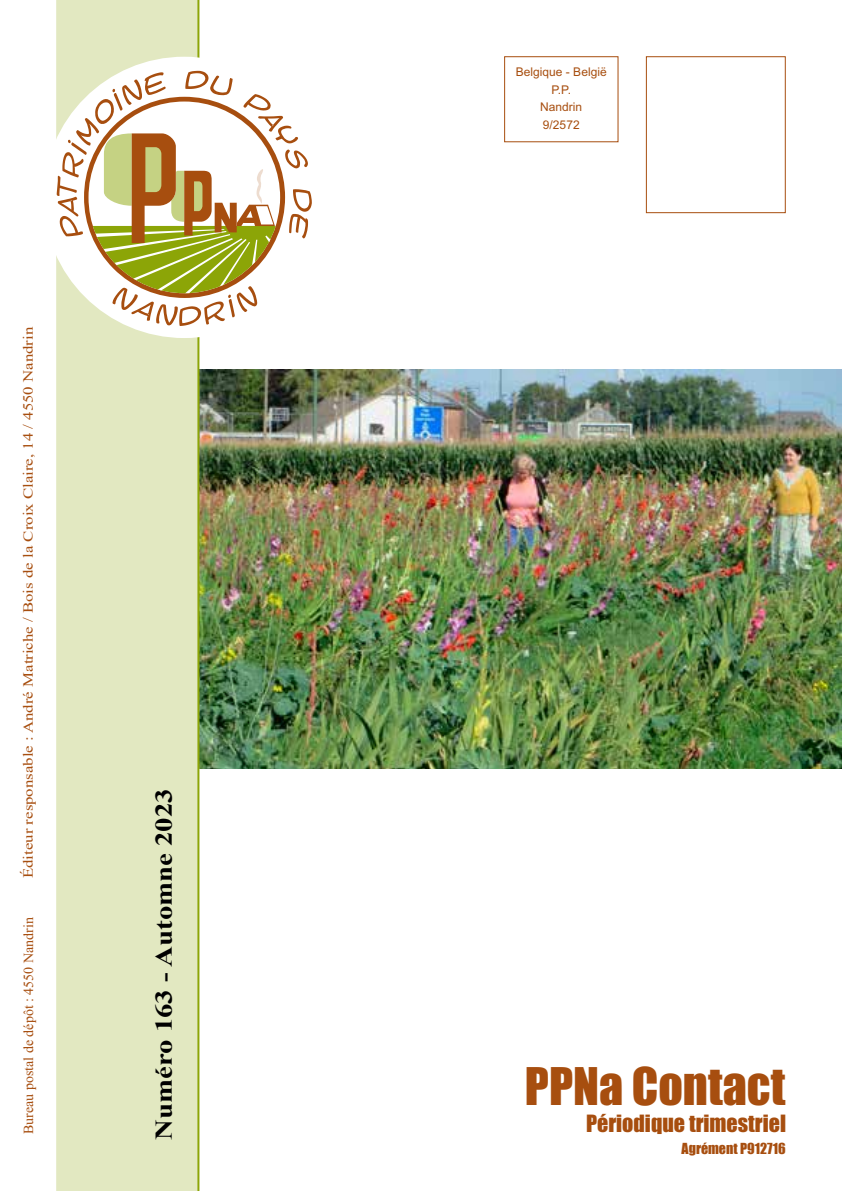
<style>
.page{position:relative;width:842px;height:1191px;background:#fff}
.page>*{position:absolute;margin:0;border:0;box-sizing:border-box;transform-origin:0 0}
.t1{font:48px "Impact";color:#a74e0f}
.t2{font:700 24px "Times New Roman";color:#000;scale:1.2 1}
.t3{font:22px "Impact";color:#a74e0f}
.t4{font:14px "Times New Roman";color:#a74e0f;scale:1.2 1}
.t5{font:14px "Times New Roman";color:#a74e0f}
.t6{font:14px "Impact";color:#a74e0f}
.t7{font:12px/17.4px "Arial";color:#a74e0f;text-align:center}
</style>
<div class="page">
<img style="left:199px;top:369px;width:643px;height:399px">
<div style="left:646px;top:56px;width:140px;height:157px;border:1px solid #a74e0f"></div>
<div style="left:504px;top:56px;width:114px;height:86px;border:1px solid #a74e0f"></div>
<div style="left:56px;top:0;width:141px;height:1191px;background:#e2e8c1"></div>
<hr style="left:197px;top:0;width:2px;height:1191px;background:#8ca507">
<div style="left:44px;top:57px;width:281px;height:281px;background:#fff;border-radius:50%"></div>
<svg style="left:57px;top:71px;width:255px;height:255px"></svg>
<p class="t4" style="left:18px;top:878px;width:461px;rotate:-90deg">Éditeur responsable : André Matriche / Bois de la Croix Claire, 14 / 4550 Nandrin</p>
<p class="t5" style="left:19px;top:1134px;width:218px;rotate:-90deg">Bureau postal de dépôt : 4550 Nandrin</p>
<h2 class="t2" style="left:146px;top:1140px;width:294px;rotate:-90deg">Numéro 163 - Automne 2023</h2>
<p class="t7" style="left:516px;top:65px;width:92px">Belgique - België<br>P.P.<br>Nandrin<br>9/2572</p>
<h1 class="t1" style="left:525px;top:1057px;width:262px">PPNa Contact</h1>
<h3 class="t3" style="left:586px;top:1110px;width:201px">Périodique trimestriel</h3>
<p class="t6" style="left:682px;top:1137px;width:106px">Agrément P912716</p>
</div>
